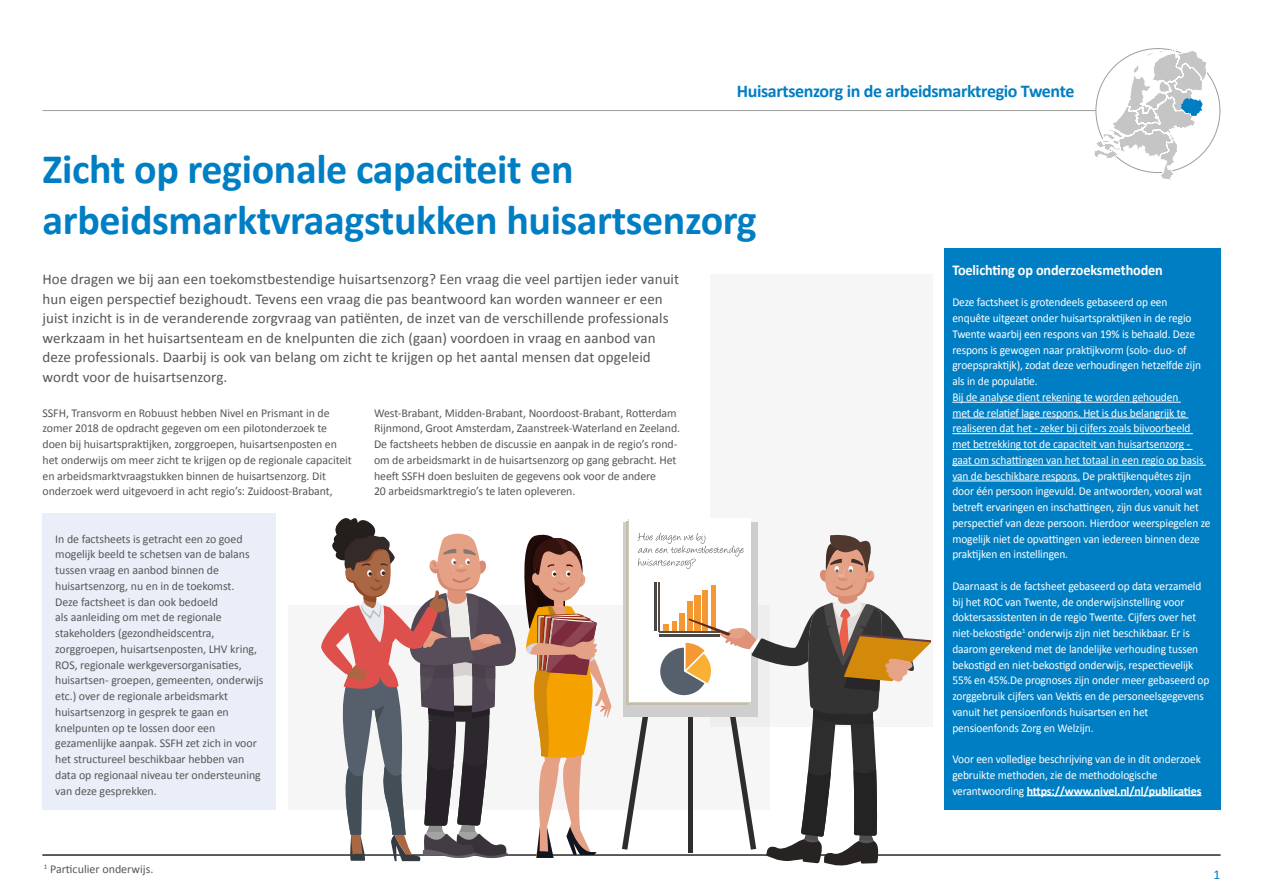
<style>
.page{position:relative;width:1263px;height:893px;background:#fff}
.page>*{position:absolute;margin:0;border:0;box-sizing:border-box;transform-origin:0 0}
.t1{font:700 42px/50.4px "Calibri";letter-spacing:-.01em;color:#007ec3}
.t2{font:18px "Calibri Bold 2";letter-spacing:-.02em;color:#007ec3}
.t3{font:15px/19.5px "Calibri";letter-spacing:.005em;color:#575756}
.t4{font:700 15px "Calibri";letter-spacing:-.01em;color:#fff;scale:.95 1}
.t5{font:13.5px "Calibri 2";color:#007ec3}
.t6{font:12px/15.8px "Calibri";letter-spacing:-.01em;color:#fff;scale:.95 1}
.t7{font:12px/15.8px "Calibri";letter-spacing:-.005em;color:#575756}
.t8{font:12px/15.8px "Calibri 2";letter-spacing:-.005em;color:#575756}
.t9{font:12px "Calibri 2";letter-spacing:-.01em;color:#fff;scale:.95 1}
.s1{font-weight:700}
</style>
<div class="page">
<hr style="left:43px;top:110px;width:1177px;height:1px;background:#9d9d9c">
<div style="left:944px;top:249px;width:276px;height:561px;background:#007ec3"></div>
<hr style="left:952px;top:402px;width:229px;height:1px;background:#fff">
<hr style="left:952px;top:418px;width:236px;height:1px;background:#fff">
<hr style="left:952px;top:433px;width:241px;height:1px;background:#fff">
<hr style="left:952px;top:449px;width:240px;height:1px;background:#fff">
<hr style="left:952px;top:465px;width:254px;height:1px;background:#fff">
<hr style="left:952px;top:481px;width:128px;height:1px;background:#fff">
<hr style="left:1027px;top:795px;width:174px;height:1px;background:#fff">
<div style="left:1096px;top:49px;width:124px;height:124px;background:#fff;border-radius:50%"></div>
<svg style="left:1094px;top:48px;width:113px;height:132px"></svg>
<div style="left:710px;top:275px;width:222px;height:452px;background:#f6f6f6"></div>
<div style="left:288px;top:606px;width:481px;height:204px;background:#f6f6f6"></div>
<hr style="left:43px;top:854px;width:1177px;height:2px;background:#525251">
<div style="left:43px;top:514px;width:233px;height:296px;background:#e9eef9"></div>
<div style="left:629px;top:519px;width:122px;height:183px;background:#fff"></div>
<svg style="left:321px;top:518px;width:290px;height:343px"></svg>
<svg style="left:622px;top:532px;width:309px;height:333px"></svg>
<h2 class="t2" style="left:737px;top:79px;width:339px">Huisartsenzorg in de arbeidsmarktregio Twente</h2>
<h1 class="t1" style="left:43px;top:144px;width:716px">Zicht op regionale capaciteit en arbeidsmarktvraagstukken huisartsenzorg</h1>
<p class="t3" style="left:43px;top:269px;width:638px">Hoe dragen we bij aan een toekomstbestendige huisartsenzorg? Een vraag die veel partijen ieder vanuit hun eigen perspectief bezighoudt. Tevens een vraag die pas beantwoord kan worden wanneer er een juist inzicht is in de veranderende zorgvraag van patiënten, de inzet van de verschillende professionals werkzaam in het huisartsenteam en de knelpunten die zich (gaan) voordoen in vraag en aanbod van deze professionals. Daarbij is ook van belang om zicht te krijgen op het aantal mensen dat opgeleid wordt voor de huisartsenzorg.</p>
<p class="t7" style="left:43px;top:404px;width:311px">SSFH, Transvorm en Robuust hebben Nivel en Prismant in de zomer 2018 de opdracht gegeven om een pilotonderzoek te doen bij huisartspraktijken, zorggroepen, huisartsenposten en het onderwijs om meer zicht te krijgen op de regionale capaciteit en arbeidsmarktvraagstukken binnen de huisartsenzorg. Dit onderzoek werd uitgevoerd in acht regio’s: Zuidoost-Brabant,</p>
<p class="t7" style="left:374px;top:404px;width:308px">West-Brabant, Midden-Brabant, Noordoost-Brabant, Rotterdam Rijnmond, Groot Amsterdam, Zaanstreek-Waterland en Zeeland.<br>De factsheets hebben de discussie en aanpak in de regio’s rond&shy;om de arbeidsmarkt in de huisartsenzorg op gang gebracht. Het heeft SSFH doen besluiten de gegevens ook voor de andere<br>20 arbeidsmarktregio’s te laten opleveren.</p>
<p class="t8" style="left:55px;top:530px;width:189px">In de factsheets is getracht een zo goed</p>
<p class="t7" style="left:55px;top:546px;width:196px">mogelijk beeld te schetsen van de balans tussen vraag en aanbod binnen de huisartsenzorg, nu en in de toekomst.</p>
<p class="t8" style="left:55px;top:593px;width:164px">Deze factsheet is dan ook bedoeld</p>
<p class="t7" style="left:55px;top:609px;width:210px">als aanleiding om met de regionale stakeholders (gezondheidscentra, zorggroepen, huisartsenposten, LHV kring, ROS, regionale werkgeversorganisaties, huisartsen- groepen, gemeenten, onderwijs etc.) over de regionale arbeidsmarkt</p>
<p class="t8" style="left:55px;top:703px;width:175px">huisartsenzorg in gesprek te gaan en knelpunten op te lossen door een</p>
<p class="t7" style="left:55px;top:735px;width:207px">gezamenlijke aanpak. SSFH zet zich in voor het structureel beschikbaar hebben van data op regionaal niveau ter ondersteuning van deze gesprekken.</p>
<p class="t7" style="left:44px;top:861px;width:111px"><sup>1</sup> Particulier onderwijs.</p>
<p class="t4" style="left:952px;top:260px;width:223px">Toelichting op onderzoeksmethoden</p>
<p class="t9" style="left:952px;top:295px;width:228px">Deze factsheet is grotendeels gebaseerd op een</p>
<p class="t6" style="left:952px;top:310px;width:273px">enquête uitgezet onder huisartspraktijken in de regio Twente waarbij een respons van 19% is behaald. Deze respons is gewogen naar praktijkvorm (solo- duo- of groepspraktijk), zodat deze verhoudingen hetzelfde zijn als in de populatie.<br>Bij de analyse dient rekening te worden gehouden<br>met de relatief lage respons. Het is dus belangrijk te realiseren dat het - zeker bij cijfers zoals bijvoorbeeld met betrekking tot de capaciteit van huisartsenzorg - gaat om schattingen van het totaal in een regio op basis van de beschikbare respons. De praktijkenquêtes zijn door één persoon ingevuld. De antwoorden, vooral wat betreft ervaringen en inschattingen, zijn dus vanuit het perspectief van deze persoon. Hierdoor weerspiegelen ze mogelijk niet de opvattingen van iedereen binnen deze praktijken en instellingen.</p>
<p class="t6" style="left:952px;top:577px;width:272px">Daarnaast is de factsheet gebaseerd op data verzameld bij het ROC van Twente, de onderwijsinstelling voor doktersassistenten in de regio Twente. Cijfers over het niet-bekostigde<sup>1</sup> onderwijs zijn niet beschikbaar. Er is daarom gerekend met de landelijke verhouding tussen bekostigd en niet-bekostigd onderwijs, respectievelijk 55% en 45%.De prognoses zijn onder meer gebaseerd op zorggebruik cijfers van Vektis en de personeelsgegevens vanuit het pensioenfonds huisartsen en het pensioenfonds Zorg en Welzijn.</p>
<p class="t6" style="left:952px;top:751px;width:264px">Voor een volledige beschrijving van de in dit onderzoek gebruikte methoden, zie de methodologische verantwoording <span class="s1">https://www.nivel.nl/nl/publicaties</span></p>
<p class="t5" style="left:1213px;top:866px;width:8px">1</p>
</div>
